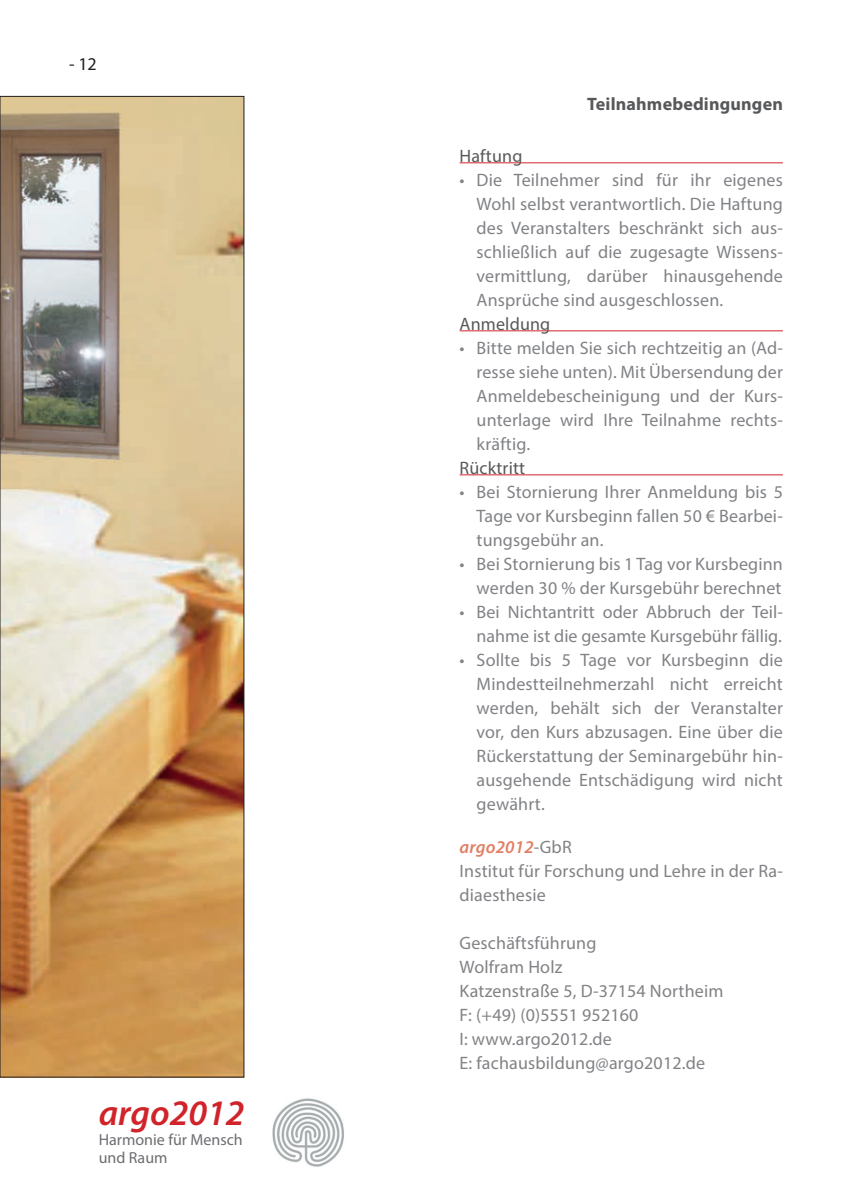
<style>
.page{position:relative;width:851px;height:1202px;background:#fff}
.page>*{position:absolute;margin:0;border:0;box-sizing:border-box;transform-origin:0 0}
.t1{font:italic 600 36px "Myriad Pro";color:#d1232a}
.t2{font:18px/24px "Myriad Pro";letter-spacing:.01em;color:#808285;text-align:justify}
.t3{font:18px "Myriad Pro";letter-spacing:.01em;color:#57585a}
.t4{font:700 18px "Myriad Pro";letter-spacing:.01em;color:#57585a}
.t5{font:18px "Myriad Pro";color:#231f20}
.t6{font:16px/18px "Myriad Pro";color:#6c6d70}
.s1{font-weight:600;font-style:italic;color:#e18066}
</style>
<div class="page">
<img style="left:272px;top:1098px;width:72px;height:69px">
<img style="left:2px;top:98px;width:240px;height:977px">
<hr style="left:459px;top:162px;width:323px;height:1px;background:#d1232a">
<hr style="left:459px;top:330px;width:323px;height:1px;background:#d1232a">
<hr style="left:459px;top:474px;width:323px;height:1px;background:#d1232a">
<p class="t5" style="left:69px;top:52px;width:29px">- 12</p>
<h1 class="t1" style="left:99px;top:1090px;width:147px">argo2012</h1>
<p class="t6" style="left:99px;top:1131px;width:145px">Harmonie für Mensch und Raum</p>
<p class="t4" style="left:587px;top:92px;width:197px">Teilnahmebedingungen</p>
<p class="t3" style="left:459px;top:145px;width:64px">Haftung</p>
<p class="t2" style="left:476px;top:168px;width:308px;text-indent:-17px">• Die Teilnehmer sind für ihr eigenes Wohl selbst verantwortlich. Die Haftung des Veranstalters beschränkt sich aus&shy;schließlich auf die zugesagte Wissens&shy;vermittlung, darüber hinausgehende Ansprüche sind ausgeschlossen.</p>
<p class="t3" style="left:459px;top:313px;width:92px">Anmeldung</p>
<p class="t2" style="left:476px;top:336px;width:308px;text-indent:-17px">• Bitte melden Sie sich rechtzeitig an (Ad&shy;resse siehe unten). Mit Übersendung der Anmeldebescheinigung und der Kurs&shy;unterlage wird Ihre Teilnahme rechts&shy;kräftig.</p>
<p class="t3" style="left:459px;top:457px;width:67px">Rücktritt</p>
<p class="t2" style="left:476px;top:480px;width:308px;text-indent:-17px">• Bei Stornierung Ihrer Anmeldung bis 5<br>Tage vor Kursbeginn fallen 50 € Bearbei&shy;tungsgebühr an.</p>
<p class="t2" style="left:459px;top:552px;width:325px;text-align:right">• Bei Stornierung bis 1 Tag vor Kursbeginn werden 30 % der Kursgebühr berechnet</p>
<p class="t2" style="left:459px;top:600px;width:325px;text-align:right">• Bei Nichtantritt oder Abbruch der Teil&shy;nahme ist die gesamte Kursgebühr fällig.</p>
<p class="t2" style="left:476px;top:648px;width:308px;text-indent:-17px">• Sollte bis 5 Tage vor Kursbeginn die Mindestteilnehmerzahl nicht erreicht werden, behält sich der Veranstalter vor, den Kurs abzusagen. Eine über die Rückerstattung der Seminargebühr hin&shy;ausgehende Entschädigung wird nicht gewährt.</p>
<p class="t2" style="left:459px;top:834px;width:325px;text-align:left"><span class="s1">argo2012</span>-GbR<br>Institut für Forschung und Lehre in der Ra&shy;diaesthesie</p>
<p class="t2" style="left:459px;top:930px;width:265px;text-align:left">Geschäftsführung<br>Wolfram Holz<br>Katzenstraße 5, D-37154 Northeim<br>F: (+49) (0)5551 952160<br>I: www.argo2012.de<br>E: fachausbildung@argo2012.de</p>
</div>
